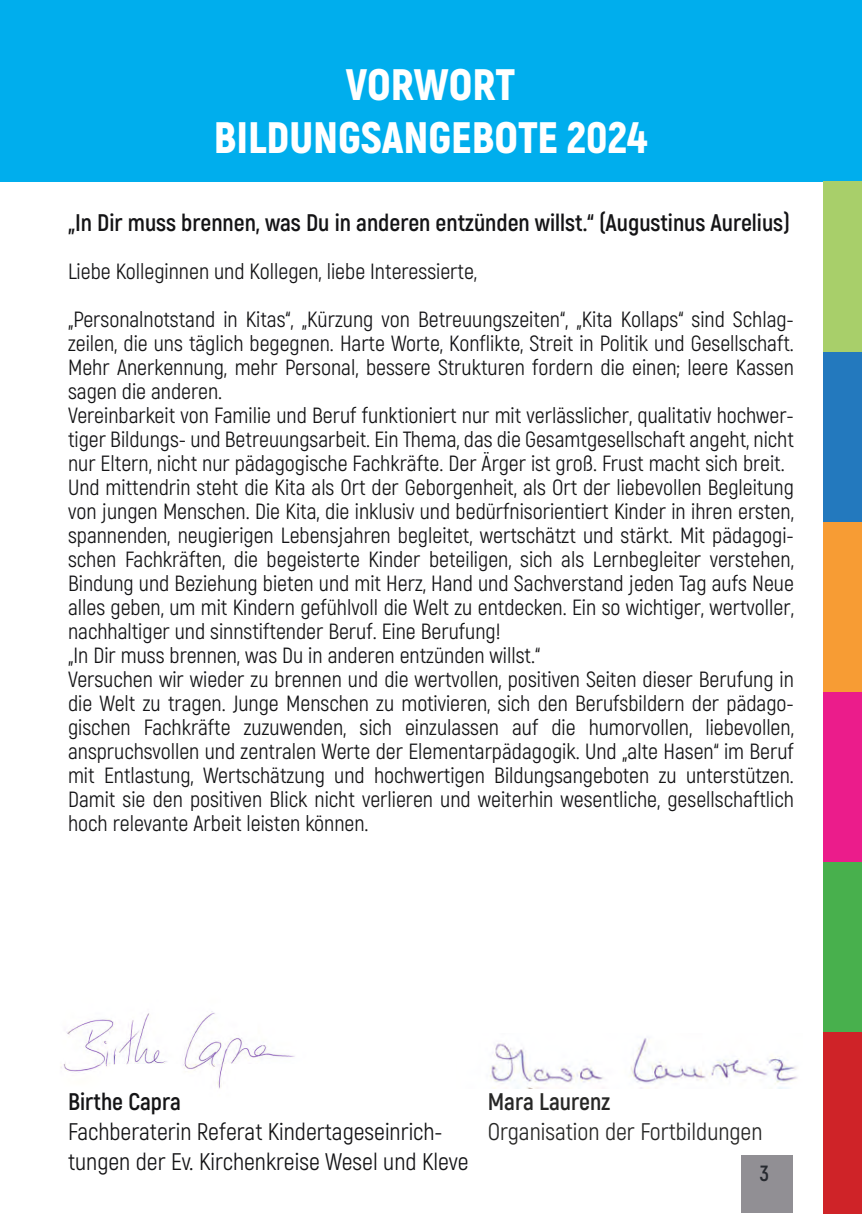
<style>
.page{position:relative;width:862px;height:1214px;background:#fff}
.page>*{position:absolute;margin:0;border:0;box-sizing:border-box;transform-origin:0 0}
.t1{font:900 44px/52.8px "Akrobat";color:#fff;text-align:center}
.t2{font:700 24px "Akrobat";color:#141416}
.t3{font:24px/30px "Akrobat";color:#141416}
.t4{font:24px "Akrobat";color:#272726}
.t5{font:700 24px "Akrobat";color:#272726}
.t6{font:22px/24px "Akrobat";color:#141416}
.t7{font:700 22px "Akrobat";color:#272a30}
</style>
<div class="page">
<div style="left:0;top:0;width:862px;height:181px;background:#00aeed"></div>
<div style="left:741px;top:1155px;width:52px;height:57px;background:#918f94"></div>
<div style="left:823px;top:522px;width:39px;height:170px;background:#f79c34"></div>
<div style="left:823px;top:351px;width:39px;height:171px;background:#2379be"></div>
<div style="left:823px;top:692px;width:39px;height:170px;background:#eb1c8b"></div>
<div style="left:823px;top:862px;width:39px;height:170px;background:#48b04d"></div>
<div style="left:823px;top:181px;width:39px;height:170px;background:#a8cf6a"></div>
<div style="left:823px;top:1032px;width:39px;height:181px;background:#cf2328"></div>
<img style="left:61px;top:1011px;width:234px;height:78px">
<img style="left:490px;top:1038px;width:308px;height:49px">
<h1 class="t1" style="left:214px;top:60px;width:435px">VORWORT<br>BILDUNGSANGEBOTE 2024</h1>
<p class="t2" style="left:68px;top:208px;width:723px">„In Dir muss brennen, was Du in anderen entzünden willst.“ (Augustinus Aurelius)</p>
<p class="t6" style="left:68px;top:248px;width:727px;line-height:48px">Liebe Kolleginnen und Kollegen, liebe Interessierte,<br>„Personalnotstand in Kitas“, „Kürzung von Betreuungszeiten“, „Kita Kollaps“ sind Schlag-</p>
<p class="t6" style="left:68px;top:332px;width:727px">zeilen, die uns täglich begegnen. Harte Worte, Konflikte, Streit in Politik und Gesellschaft.<br>Mehr Anerkennung, mehr Personal, bessere Strukturen fordern die einen; leere Kassen sagen die anderen.<br>Vereinbarkeit von Familie und Beruf funktioniert nur mit verlässlicher, qualitativ hochwer&shy;tiger Bildungs- und Betreuungsarbeit. Ein Thema, das die Gesamtgesellschaft angeht, nicht nur Eltern, nicht nur pädagogische Fachkräfte. Der Ärger ist groß. Frust macht sich breit.<br>Und mittendrin steht die Kita als Ort der Geborgenheit, als Ort der liebevollen Begleitung von jungen Menschen. Die Kita, die inklusiv und bedürfnisorientiert Kinder in ihren ersten, spannenden, neugierigen Lebensjahren begleitet, wertschätzt und stärkt. Mit pädagogi&shy;schen Fachkräften, die begeisterte Kinder beteiligen, sich als Lernbegleiter verstehen, Bindung und Beziehung bieten und mit Herz, Hand und Sachverstand jeden Tag aufs Neue alles geben, um mit Kindern gefühlvoll die Welt zu entdecken. Ein so wichtiger, wertvoller, nachhaltiger und sinnstiftender Beruf. Eine Berufung!<br>„In Dir muss brennen, was Du in anderen entzünden willst.“<br>Versuchen wir wieder zu brennen und die wertvollen, positiven Seiten dieser Berufung in die Welt zu tragen. Junge Menschen zu motivieren, sich den Berufsbildern der pädago&shy;gischen Fachkräfte zuzuwenden, sich einzulassen auf die humorvollen, liebevollen, anspruchsvollen und zentralen Werte der Elementarpädagogik. Und „alte Hasen“ im Beruf mit Entlastung, Wertschätzung und hochwertigen Bildungsangeboten zu unterstützen.<br>Damit sie den positiven Blick nicht verlieren und weiterhin wesentliche, gesellschaftlich hoch relevante Arbeit leisten können.</p>
<p class="t2" style="left:68px;top:1087px;width:114px">Birthe Capra</p>
<p class="t3" style="left:68px;top:1117px;width:402px">Fachberaterin Referat Kindertageseinrich&shy;tungen der Ev. Kirchenkreise Wesel und Kleve</p>
<p class="t5" style="left:488px;top:1087px;width:124px">Mara Laurenz</p>
<p class="t4" style="left:488px;top:1117px;width:276px">Organisation der Fortbildungen</p>
<p class="t7" style="left:760px;top:1160px;width:11px">3</p>
</div>
